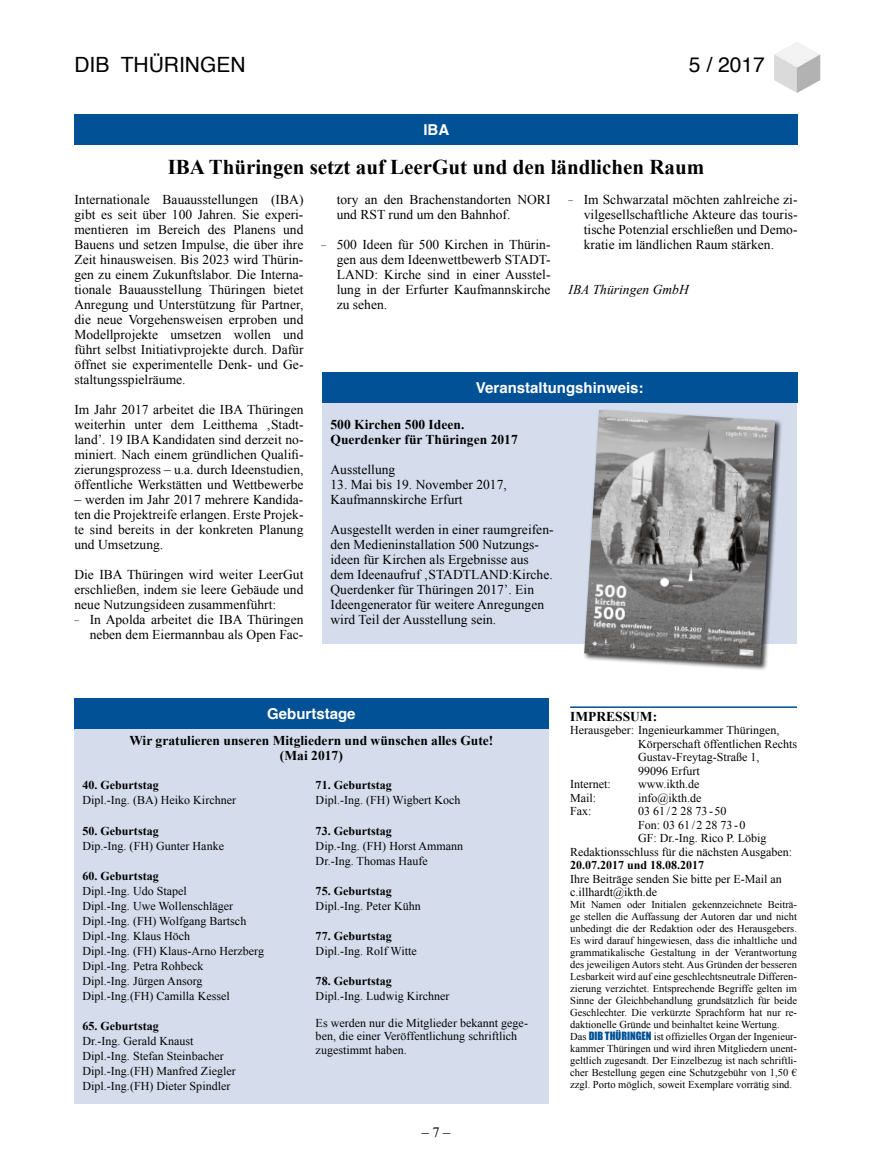
<style>
.page{position:relative;width:872px;height:1170px;background:#fff}
.page>*{position:absolute;margin:0;border:0;box-sizing:border-box;transform-origin:0 0}
.t1{font:700 21px "Times New Roman";color:#000}
.t2{font:21px "Helvetica";color:#000}
.t3{font:700 15px "Helvetica";color:#fff}
.t4{font:14.25px "Times New Roman";color:#000}
.t5{font:13.5px/15px "Times New Roman";color:#000;text-align:justify}
.t6{font:700 13.5px/15px "Times New Roman";color:#000;text-align:center}
.t7{font:italic 13.5px "Times New Roman";color:#000}
.t8{font:12px/15px "Times New Roman";color:#000}
.t9{font:700 12px "Times New Roman";color:#000}
.t10{font:10.5px/12px "Times New Roman";color:#000}
.s1{font-size:9px}
.s2{font-family:"Impact";color:#005196}
</style>
<div class="page">
<img style="left:774px;top:43px;width:46px;height:50px">
<div style="left:74px;top:702px;width:475px;height:401px;background:#d5dded"></div>
<div style="left:74px;top:698px;width:475px;height:30px;background:#005196"></div>
<hr style="left:570px;top:706px;width:227px;height:2px;background:#005196">
<div style="left:74px;top:114px;width:723px;height:30px;background:#005196"></div>
<div style="left:322px;top:377px;width:475px;height:266px;background:#d5dded"></div>
<div style="left:322px;top:372px;width:475px;height:30px;background:#005196"></div>
<div style="left:583px;top:409px;width:199px;height:262px;background:#000;opacity:.75"></div>
<img style="left:584px;top:410px;width:191px;height:254px">
<h1 class="t2" style="left:74px;top:49px;width:173px">DIB THÜRINGEN</h1>
<h1 class="t2" style="left:689px;top:49px;width:77px">5 / 2017</h1>
<p class="t3" style="left:423px;top:117px;width:27px">IBA</p>
<h1 class="t1" style="left:168px;top:152px;width:538px">IBA Thüringen setzt auf LeerGut und den ländlichen Raum</h1>
<p class="t5" style="left:74px;top:192px;width:230px">Internationale Bauausstellungen (IBA) gibt es seit über 100 Jahren. Sie experi&shy;mentieren im Bereich des Planens und Bauens und setzen Impulse, die über ihre Zeit hinausweisen. Bis 2023 wird Thürin&shy;gen zu einem Zukunftslabor. Die Interna&shy;tionale Bauausstellung Thüringen bietet Anregung und Unterstützung für Partner, die neue Vorgehensweisen erproben und Modellprojekte umsetzen wollen und führt selbst Initiativprojekte durch. Dafür öffnet sie experimentelle Denk- und Ge&shy;staltungsspielräume.</p>
<p class="t5" style="left:74px;top:402px;width:230px">Im Jahr 2017 arbeitet die IBA Thüringen weiterhin unter dem Leitthema ‚Stadt&shy;land’. 19 IBA Kandidaten sind derzeit no&shy;miniert. Nach einem gründlichen Qualifi&shy;zierungsprozess – u.a. durch Ideenstudien, öffentliche Werkstätten und Wettbewerbe</p>
<p class="t5" style="left:74px;top:492px;width:230px">– werden im Jahr 2017 mehrere Kandida&shy;ten die Projektreife erlangen. Erste Projek&shy;te sind bereits in der konkreten Planung und Umsetzung.</p>
<p class="t5" style="left:74px;top:567px;width:230px">Die IBA Thüringen wird weiter LeerGut erschließen, indem sie leere Gebäude und neue Nutzungsideen zusammenführt:</p>
<p class="t5" style="left:74px;top:612px;width:230px;text-align:right"><span class="s1">–</span> In Apolda arbeitet die IBA Thüringen neben dem Eiermannbau als Open Fac-</p>
<p class="t5" style="left:584px;top:192px;width:215px;text-indent:-15px"><span class="s1">–</span> Im Schwarzatal möchten zahlreiche zi&shy;vilgesellschaftliche Akteure das touris&shy;tische Potenzial erschließen und Demo&shy;kratie im ländlichen Raum stärken.</p>
<p class="t7" style="left:568px;top:280px;width:122px">IBA Thüringen GmbH</p>
<p class="t5" style="left:337px;top:192px;width:215px">tory an den Brachenstandorten NORI und RST rund um den Bahnhof.</p>
<p class="t5" style="left:337px;top:237px;width:215px;text-indent:-15px"><span class="s1">–</span> 500 Ideen für 500 Kirchen in Thürin&shy;gen aus dem Ideenwettbewerb STADT-LAND: Kirche sind in einer Ausstel&shy;lung in der Erfurter Kaufmannskirche zu sehen.</p>
<p class="t3" style="left:476px;top:375px;width:169px">Veranstaltungshinweis:</p>
<p class="t6" style="left:330px;top:417px;width:189px;text-align:left">500 Kirchen 500 Ideen.<br>Querdenker für Thüringen 2017</p>
<p class="t5" style="left:330px;top:462px;width:66px">Ausstellung</p>
<p class="t5" style="left:330px;top:477px;width:178px">13. Mai bis 19. November 2017,<br>Kaufmannskirche Erfurt</p>
<p class="t5" style="left:330px;top:522px;width:224px;text-align:left">Ausgestellt werden in einer raumgreifen&shy;den Medieninstallation 500 Nutzungs&shy;ideen für Kirchen als Ergebnisse aus dem Ideenaufruf ‚STADTLAND:Kirche.<br>Querdenker für Thüringen 2017’. Ein Ideengenerator für weitere Anregungen wird Teil der Ausstellung sein.</p>
<p class="t3" style="left:267px;top:701px;width:90px">Geburtstage</p>
<p class="t6" style="left:129px;top:732px;width:365px">Wir gratulieren unseren Mitgliedern und wünschen alles Gute! (Mai 2017)</p>
<p class="t9" style="left:82px;top:777px;width:78px">40. Geburtstag</p>
<p class="t8" style="left:82px;top:792px;width:155px">Dipl.-Ing. (BA) Heiko Kirchner</p>
<p class="t9" style="left:82px;top:822px;width:78px">50. Geburtstag</p>
<p class="t8" style="left:82px;top:837px;width:143px">Dip.-Ing. (FH) Gunter Hanke</p>
<p class="t9" style="left:82px;top:867px;width:78px">60. Geburtstag</p>
<p class="t8" style="left:82px;top:882px;width:183px">Dipl.-Ing. Udo Stapel<br>Dipl.-Ing. Uwe Wollenschläger<br>Dipl.-Ing. (FH) Wolfgang Bartsch<br>Dipl.-Ing. Klaus Höch<br>Dipl.-Ing. (FH) Klaus-Arno Herzberg<br>Dipl.-Ing. Petra Rohbeck<br>Dipl.-Ing. Jürgen Ansorg<br>Dipl.-Ing.(FH) Camilla Kessel</p>
<p class="t9" style="left:82px;top:1017px;width:78px">65. Geburtstag</p>
<p class="t8" style="left:82px;top:1032px;width:155px">Dr.-Ing. Gerald Knaust<br>Dipl.-Ing. Stefan Steinbacher<br>Dipl.-Ing.(FH) Manfred Ziegler<br>Dipl.-Ing.(FH) Dieter Spindler</p>
<p class="t9" style="left:316px;top:777px;width:78px">71. Geburtstag</p>
<p class="t8" style="left:316px;top:792px;width:146px">Dipl.-Ing. (FH) Wigbert Koch</p>
<p class="t9" style="left:316px;top:822px;width:78px">73. Geburtstag</p>
<p class="t8" style="left:316px;top:837px;width:149px">Dip.-Ing. (FH) Horst Ammann<br>Dr.-Ing. Thomas Haufe</p>
<p class="t9" style="left:316px;top:882px;width:78px">75. Geburtstag</p>
<p class="t8" style="left:316px;top:897px;width:107px">Dipl.-Ing. Peter Kühn</p>
<p class="t9" style="left:316px;top:927px;width:78px">77. Geburtstag</p>
<p class="t8" style="left:316px;top:942px;width:103px">Dipl.-Ing. Rolf Witte</p>
<p class="t9" style="left:316px;top:972px;width:78px">78. Geburtstag</p>
<p class="t8" style="left:316px;top:987px;width:135px">Dipl.-Ing. Ludwig Kirchner</p>
<p class="t8" style="left:316px;top:1015px;width:214px;line-height:13.5px">Es werden nur die Mitglieder bekannt gege&shy;ben, die einer Veröffentlichung schriftlich zugestimmt haben.</p>
<p class="t4" style="left:422px;top:1122px;width:30px">– 7 –</p>
<p class="t6" style="left:570px;top:708px;width:88px">IMPRESSUM:</p>
<p class="t8" style="left:570px;top:722px;width:211px">Herausgeber: Ingenieurkammer Thüringen,</p>
<p class="t8" style="left:638px;top:736px;width:160px">Körperschaft öffentlichen Rechts</p>
<p class="t8" style="left:638px;top:749px;width:123px">Gustav-Freytag-Straße 1,</p>
<p class="t8" style="left:638px;top:763px;width:63px">99096 Erfurt</p>
<p class="t8" style="left:570px;top:776px;width:42px">Internet:</p>
<p class="t8" style="left:638px;top:776px;width:63px">www.ikth.de</p>
<p class="t8" style="left:570px;top:790px;width:28px">Mail:</p>
<p class="t8" style="left:638px;top:790px;width:65px">info@ikth.de</p>
<p class="t8" style="left:570px;top:803px;width:23px">Fax:</p>
<p class="t8" style="left:638px;top:803px;width:90px">03 61/2 28 73- 50</p>
<p class="t8" style="left:638px;top:817px;width:109px">Fon: 03 61/2 28 73- 0</p>
<p class="t8" style="left:638px;top:830px;width:130px">GF: Dr.-Ing. Rico P. Löbig</p>
<p class="t8" style="left:570px;top:844px;width:223px">Redaktionsschluss für die nächsten Ausgaben:</p>
<p class="t9" style="left:570px;top:856px;width:136px">20.07.2017 und 18.08.2017</p>
<p class="t8" style="left:570px;top:871px;width:213px;line-height:13.5px">Ihre Beiträge senden Sie bitte per E-Mail an c.illhardt@ikth.de</p>
<p class="t10" style="left:570px;top:898px;width:228px">Mit Namen oder Initialen gekennzeichnete Beiträ&shy;ge stellen die Auffassung der Autoren dar und nicht unbedingt die der Redaktion oder des Herausgebers.<br>Es wird darauf hingewiesen, dass die inhaltliche und grammatikalische Gestaltung in der Verantwortung des jeweiligen Autors steht. Aus Gründen der besseren Lesbarkeit wird auf eine geschlechtsneutrale Differen&shy;zierung verzichtet. Entsprechende Begriffe gelten im Sinne der Gleichbehandlung grundsätzlich für beide Geschlechter. Die verkürzte Sprachform hat nur re&shy;daktionelle Gründe und beinhaltet keine Wertung.<br>Das <span class="s2">DIB THÜRINGEN</span> ist offizielles Organ der Ingenieur&shy;kammer Thüringen und wird ihren Mitgliedern unent&shy;geltlich zugesandt. Der Einzelbezug ist nach schriftli&shy;cher Bestellung gegen eine Schutzgebühr von 1,50 € zzgl. Porto möglich, soweit Exemplare vorrätig sind.</p>
</div>
